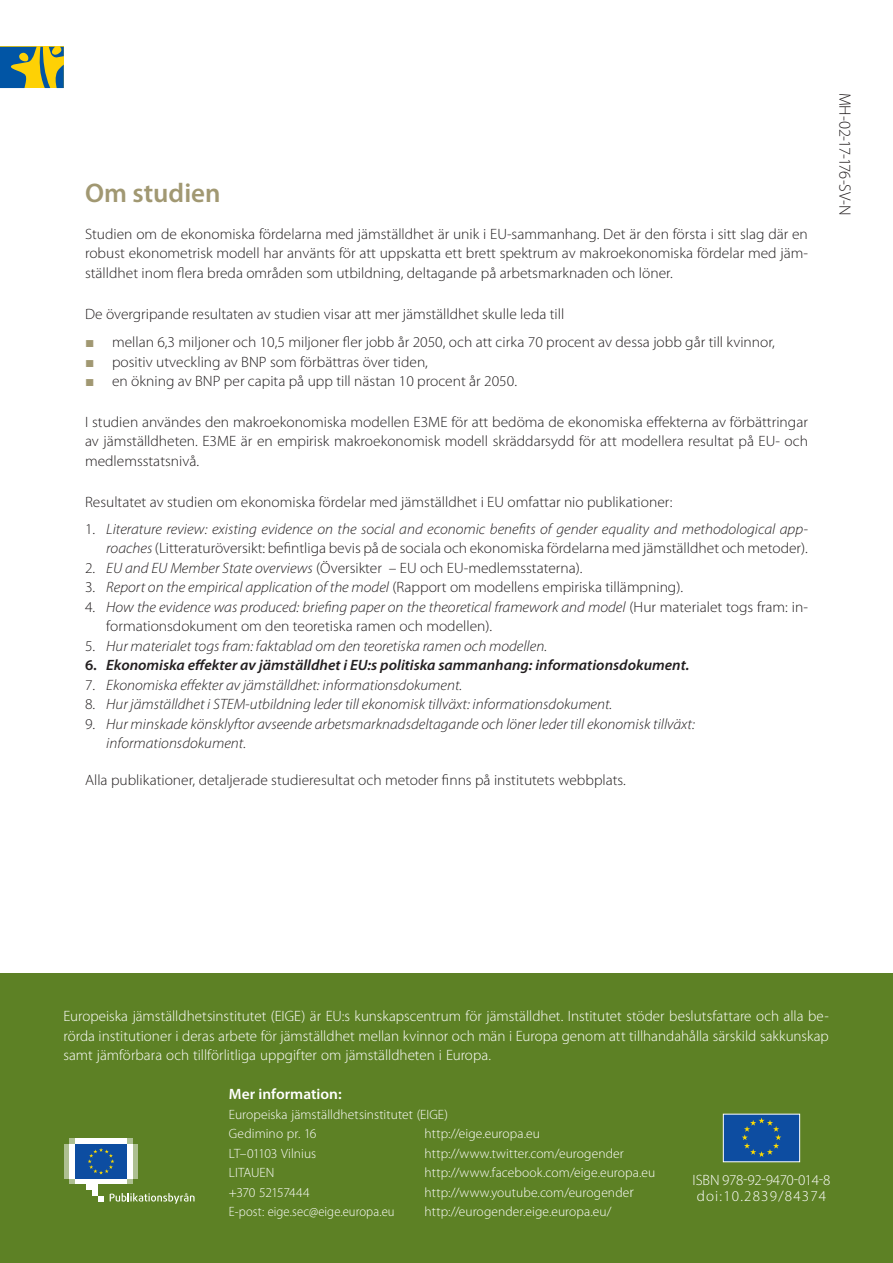
<style>
.page{position:relative;width:893px;height:1263px;background:#fff}
.page>*{position:absolute;margin:0;border:0;box-sizing:border-box;transform-origin:0 0}
.Title_1_1{font:600 27px "Myriad Pro";color:#a19872}
.Fließtext{font:300 16.5px "Myriad Pro";letter-spacing:-.045em;color:#231f20}
.Body_Text{font:300 15px/19.5px "Myriad Pro";color:#231f20;text-align:justify}
.t1{font:italic 300 15px/19.5px "Myriad Pro";color:#231f20;text-align:right}
.Fließtext-2{font:300 15px/19.5px "Myriad Pro";color:#fff;text-align:justify}
.t2{font:italic 600 15px "Myriad Pro";color:#231f20}
.testo{font:300 15px/16.2px "Myriad Pro";letter-spacing:-.005em;color:#fff}
.stupid_1{font:600 15px "Myriad Pro";color:#fff}
.stupid_4{font:300 13.5px "Myriad Pro";letter-spacing:.01em;color:#fff}
.stupid_2{font:300 13.5px "Myriad Pro";letter-spacing:.005em;color:#fff}
.stupid_3{font:300 13.5px "Myriad Pro";letter-spacing:.005em;color:#fff}
.stupid_3-2{font:300 13.5px "Myriad Pro";letter-spacing:.005em;color:#fff;scale:.94 1}
.stupid_3-3{font:300 13.5px "Myriad Pro";letter-spacing:-.02em;color:#fff}
.s1{font-family:"Arial";font-weight:400;color:#a19872}
.s2{font-style:normal}
.s3{font-style:italic}
.s4{font-size:15px}
</style>
<div class="page">
<svg style="left:0;top:47px;width:64px;height:41px;background:#768e5a"></svg>
<div style="left:0;top:973px;width:893px;height:290px;background:#5d8125"></div>
<div style="left:69px;top:1178px;width:64px;height:6px;background:#adbf91"></div>
<div style="left:69px;top:1138px;width:64px;height:6px;background:#adbf91"></div>
<div style="left:75px;top:1138px;width:52px;height:6px;background:#fff"></div>
<div style="left:75px;top:1178px;width:52px;height:6px;background:#fff"></div>
<div style="left:127px;top:1144px;width:6px;height:34px;background:#fff"></div>
<div style="left:133px;top:1144px;width:5px;height:34px;background:#adbf91"></div>
<div style="left:69px;top:1144px;width:6px;height:34px;background:#fff"></div>
<div style="left:64px;top:1144px;width:5px;height:34px;background:#adbf91"></div>
<div style="left:87px;top:1178px;width:11px;height:12px;background:#fff"></div>
<div style="left:92px;top:1178px;width:6px;height:18px;background:#fff"></div>
<svg style="left:98px;top:1196px;width:6px;height:5px"></svg>
<div style="left:75px;top:1144px;width:52px;height:34px;background:#0d4da1"></div>
<svg style="left:88px;top:1148px;width:26px;height:26px"></svg>
<svg style="left:110px;top:1193px;width:85px;height:11px"></svg>
<div style="left:723px;top:1114px;width:77px;height:48px;background:#0d4da1"></div>
<svg style="left:742px;top:1118px;width:39px;height:39px"></svg>
<div style="left:723px;top:1114px;width:77px;height:48px;border:1px solid #fff"></div>
<p class="Title_1_1" style="left:85px;top:178px;width:137px">Om studien</p>
<p class="Body_Text" style="left:85px;top:224px;width:724px">Studien om de ekonomiska fördelarna med jämställdhet är unik i EU-sammanhang. Det är den första i sitt slag där en robust ekonometrisk modell har använts för att uppskatta ett brett spektrum av makroekonomiska fördelar med jäm&shy;ställdhet inom flera breda områden som utbildning, deltagande på arbetsmarknaden och löner.</p>
<p class="Body_Text" style="left:85px;top:305px;width:481px">De övergripande resultaten av studien visar att mer jämställdhet skulle leda till</p>
<p class="Body_Text" style="left:85px;top:333px;width:691px"><span class="s1">■</span> mellan 6,3 miljoner och 10,5 miljoner fler jobb år 2050, och att cirka 70 procent av dessa jobb går till kvinnor,</p>
<p class="Body_Text" style="left:85px;top:352px;width:344px"><span class="s1">■</span> positiv utveckling av BNP som förbättras över tiden,</p>
<p class="Body_Text" style="left:85px;top:372px;width:433px"><span class="s1">■</span> en ökning av BNP per capita på upp till nästan 10 procent år 2050.</p>
<p class="Body_Text" style="left:85px;top:412px;width:724px">I studien användes den makroekonomiska modellen E3ME för att bedöma de ekonomiska effekterna av förbättringar av jämställdheten. E3ME är en empirisk makroekonomisk modell skräddarsydd för att modellera resultat på EU- och medlemsstatsnivå.</p>
<p class="Body_Text" style="left:85px;top:492px;width:589px">Resultatet av studien om ekonomiska fördelar med jämställdhet i EU omfattar nio publikationer:</p>
<p class="t1" style="left:85px;top:519px;width:724px"><span class="s2">1.</span> Literature review: existing evidence on the social and economic benefits of gender equality and methodological app&shy;roaches <span class="s2">(Litteraturöversikt: befintliga bevis på de sociala och ekonomiska fördelarna med jämställdhet och metoder).</span></p>
<p class="Body_Text" style="left:85px;top:558px;width:499px">2. <span class="s3">EU and EU Member State overviews</span> (Översikter – EU och EU-medlemsstaterna).</p>
<p class="Body_Text" style="left:85px;top:578px;width:600px">3. <span class="s3">Report on the empirical application of the model</span> (Rapport om modellens empiriska tillämpning).</p>
<p class="Body_Text" style="left:106px;top:597px;width:703px;text-indent:-21px">4. <span class="s3">How the evidence was produced: briefing paper on the theoretical framework and model</span> (Hur materialet togs fram: in&shy;formationsdokument om den teoretiska ramen och modellen).</p>
<p class="t1" style="left:85px;top:636px;width:464px"><span class="s2">5.</span> Hur materialet togs fram: faktablad om den teoretiska ramen och modellen.</p>
<p class="t2" style="left:85px;top:657px;width:606px"><span class="s2">6.</span> Ekonomiska effekter av jämställdhet i EU:s politiska sammanhang: informationsdokument.</p>
<p class="t1" style="left:85px;top:675px;width:379px"><span class="s2">7.</span> Ekonomiska effekter av jämställdhet: informationsdokument.</p>
<p class="t1" style="left:85px;top:695px;width:529px"><span class="s2">8.</span> Hur jämställdhet i STEM-utbildning leder till ekonomisk tillväxt: informationsdokument.</p>
<p class="t1" style="left:106px;top:714px;width:590px;text-align:left;text-indent:-21px"><span class="s2">9.</span> Hur minskade könsklyftor avseende arbetsmarknadsdeltagande och löner leder till ekonomisk tillväxt: informationsdokument.</p>
<p class="Body_Text" style="left:85px;top:770px;width:542px">Alla publikationer, detaljerade studieresultat och metoder finns på institutets webbplats.</p>
<p class="Fließtext" style="left:854px;top:93px;width:124px;rotate:90deg">MH-02-17-176-SV-N</p>
<p class="Fließtext-2" style="left:63px;top:1007px;width:767px">Europeiska jämställdhetsinstitutet (EIGE) är EU:s kunskapscentrum för jämställdhet. Institutet stöder beslutsfattare och alla be&shy;rörda institutioner i deras arbete för jämställdhet mellan kvinnor och män i Europa genom att tillhandahålla särskild sakkunskap samt jämförbara och tillförlitliga uppgifter om jämställdheten i Europa.</p>
<p class="stupid_1" style="left:229px;top:1086px;width:114px">Mer information:</p>
<p class="stupid_2" style="left:229px;top:1107px;width:220px">Europeiska jämställdhetsinstitutet (EIGE)</p>
<p class="stupid_3" style="left:229px;top:1126px;width:89px">Gedimino pr. 16</p>
<p class="stupid_3" style="left:229px;top:1146px;width:89px">LT–01103 Vilnius</p>
<p class="stupid_3" style="left:229px;top:1165px;width:47px">LITAUEN</p>
<p class="stupid_3-3" style="left:229px;top:1185px;width:82px">+370 52157444</p>
<p class="stupid_3-2" style="left:229px;top:1204px;width:178px">E-post: eige.sec@eige.europa.eu</p>
<p class="stupid_4" style="left:425px;top:1126px;width:117px">http://eige.europa.eu</p>
<p class="stupid_4" style="left:425px;top:1146px;width:201px">http://www.twitter.com/eurogender</p>
<p class="stupid_4" style="left:425px;top:1165px;width:232px">http://www.facebook.com/eige.europa.eu</p>
<p class="stupid_4" style="left:425px;top:1185px;width:211px">http://www.youtube.com/eurogende<span class="s4">r</span></p>
<p class="stupid_4" style="left:425px;top:1204px;width:189px">http://eurogender.eige.europa.eu/</p>
<p class="testo" style="left:693px;top:1172px;width:139px">ISBN 978-92-9470-014-8 doi:10.2839/84374</p>
</div>
